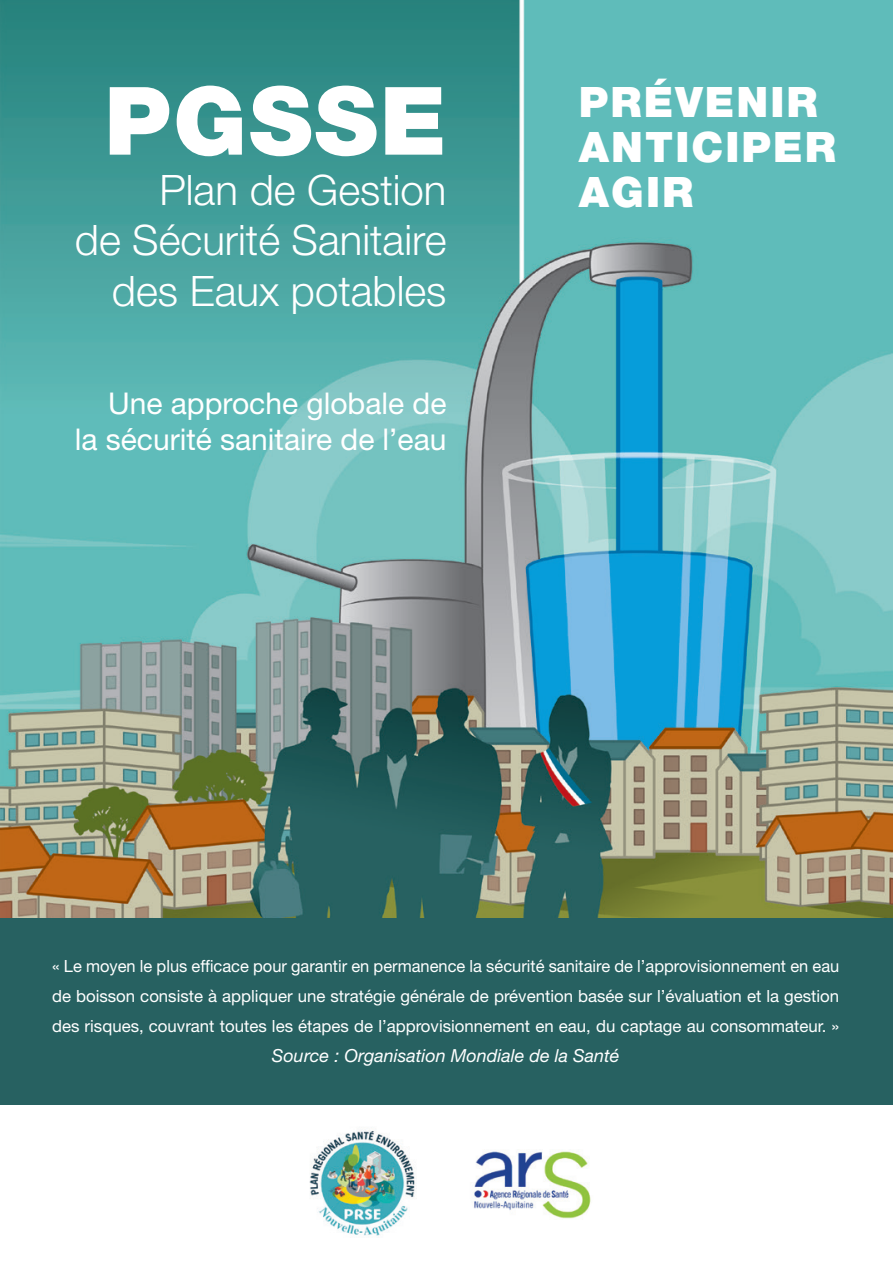
<style>
.page{position:relative;width:893px;height:1263px;background:#fff}
.page>*{position:absolute;margin:0;border:0;box-sizing:border-box;transform-origin:0 0}
.t1{font:900 94.5px "Helvetica Neue LT Std";letter-spacing:.025em;color:#fff}
.t2{font:300 42px/50.4px "Helvetica Neue LT Std";color:#fff;text-align:right}
.t3{font:900 42px "Helvetica Neue LT Std";letter-spacing:.05em;color:#fff}
.t4{font:30px "Helvetica Neue LT Std";color:#fff}
.t5{font:italic 18px "Helvetica Neue LT Std";color:#fff}
.t6{font:16.8px/30px "Helvetica Neue LT Std";color:#fff;text-align:justify}
</style>
<div class="page">
<img style="left:0;top:0;width:893px;height:918px">
<div style="left:0;top:918px;width:893px;height:186px;background:#276161"></div>
<img style="left:309px;top:1130px;width:107px;height:106px">
<img style="left:473px;top:1151px;width:118px;height:68px">
<p class="t1" style="left:104px;top:65px;width:344px">PGSSE</p>
<p class="t2" style="left:159px;top:164px;width:289px">Plan de Gestion</p>
<p class="t2" style="left:75px;top:214px;width:373px">de Sécurité Sanitaire des Eaux potables</p>
<p class="t4" style="left:108px;top:385px;width:340px">Une approche globale de</p>
<p class="t4" style="left:75px;top:421px;width:373px">la sécurité sanitaire de l’eau</p>
<p class="t3" style="left:579px;top:77px;width:240px">PRÉVENIR</p>
<p class="t3" style="left:579px;top:122px;width:259px">ANTICIPER</p>
<p class="t3" style="left:579px;top:167px;width:116px">AGIR</p>
<p class="t6" style="left:52px;top:951px;width:789px">« Le moyen le plus efficace pour garantir en permanence la sécurité sanitaire de l’approvisionnement en eau de boisson consiste à appliquer une stratégie générale de prévention basée sur l’évaluation et la gestion des risques, couvrant toutes les étapes de l’approvisionnement en eau, du captage au consommateur. »</p>
<p class="t5" style="left:272px;top:1045px;width:349px">Source : Organisation Mondiale de la Santé</p>
</div>
